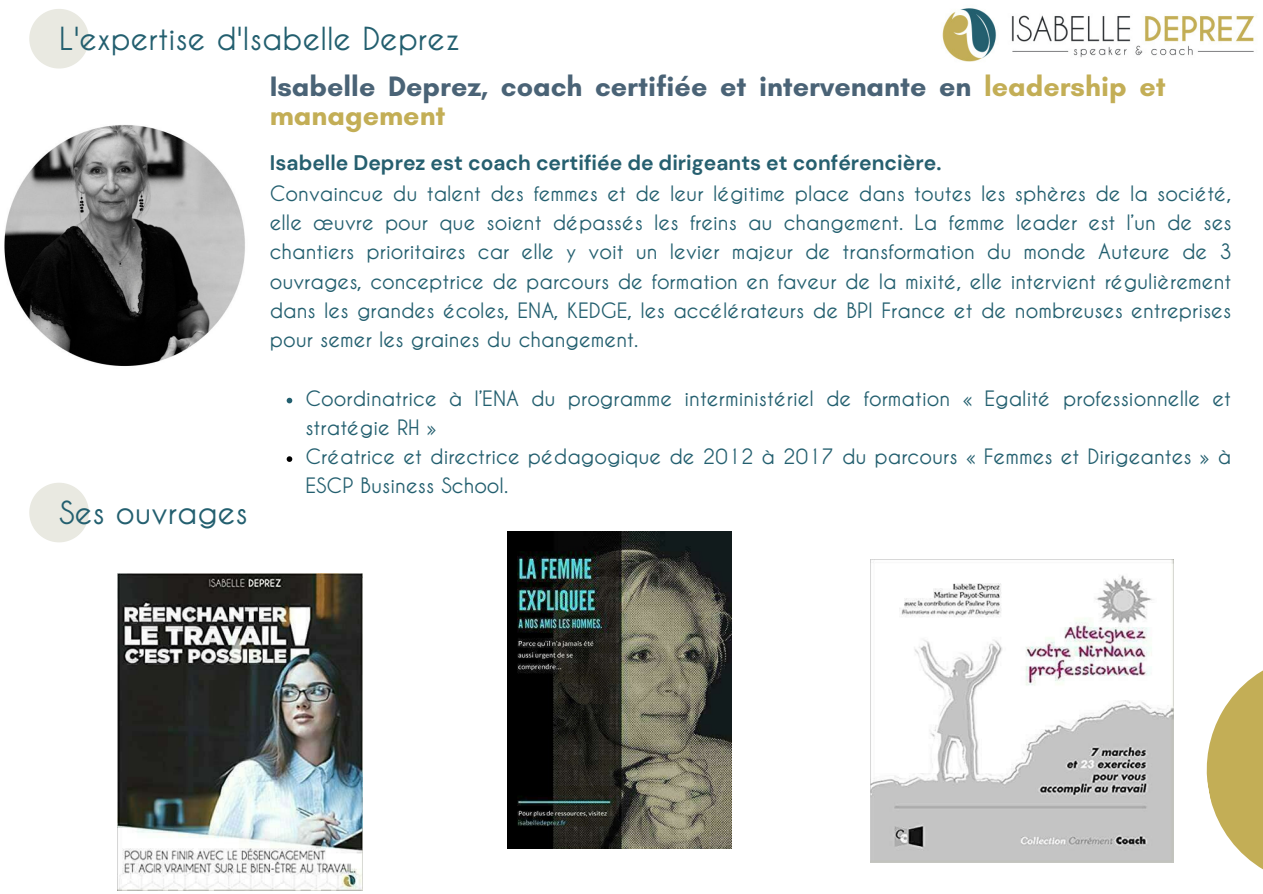
<style>
.page{position:relative;width:1263px;height:894px;background:#fff}
.page>*{position:absolute;margin:0;border:0;box-sizing:border-box;transform-origin:0 0}
.t1{font:700 31.5px "Caviar Dreams";color:#235f6f}
.t2{font:700 28.65px/28px "Glacial Indifference";color:#4a6376}
.t3{font:700 21px/29.2px "Caviar Dreams";color:#235f6f}
.t4{font:700 21px "DM Sans";color:#265f6f}
.s1{color:#c3ae56}
</style>
<div class="page">
<img style="left:942px;top:8px;width:313px;height:54px">
<svg style="left:29px;top:9px;width:60px;height:59px"></svg>
<svg style="left:29px;top:483px;width:60px;height:59px"></svg>
<img style="left:117px;top:573px;width:246px;height:317px">
<img style="left:507px;top:531px;width:224px;height:317px">
<img style="left:871px;top:559px;width:302px;height:303px">
<svg style="left:287px;top:397px;width:5px;height:6px"></svg>
<svg style="left:287px;top:456px;width:5px;height:6px"></svg>
<svg style="left:1206px;top:670px;width:57px;height:200px"></svg>
<img style="left:4px;top:125px;width:241px;height:241px">
<h1 class="t1" style="left:59px;top:21px;width:403px">L'expertise d'Isabelle Deprez</h1>
<h2 class="t2" style="left:270px;top:72px;width:897px">Isabelle Deprez, coach certifiée et intervenante en <span class="s1">leadership et management</span></h2>
<p class="t4" style="left:270px;top:149px;width:673px">Isabelle Deprez est coach certifiée de dirigeants et conférencière.</p>
<p class="t3" style="left:270px;top:178px;width:964px;text-align:justify">Convaincue du talent des femmes et de leur légitime place dans toutes les sphères de la société, elle œuvre pour que soient dépassés les freins au changement. La femme leader est l’un de ses chantiers prioritaires car elle y voit un levier majeur de transformation du monde Auteure de 3 ouvrages, conceptrice de parcours de formation en faveur de la mixité, elle intervient régulièrement dans les grandes écoles, ENA, KEDGE, les accélérateurs de BPI France et de nombreuses entreprises pour semer les graines du changement.</p>
<h1 class="t1" style="left:59px;top:494px;width:190px">Ses ouvrages</h1>
<p class="t3" style="left:305px;top:383px;width:927px">Coordinatrice à l’ENA du programme interministériel de formation « Egalité professionnelle et stratégie RH »<br>Créatrice et directrice pédagogique de 2012 à 2017 du parcours « Femmes et Dirigeantes » à ESCP Business School.</p>
</div>
